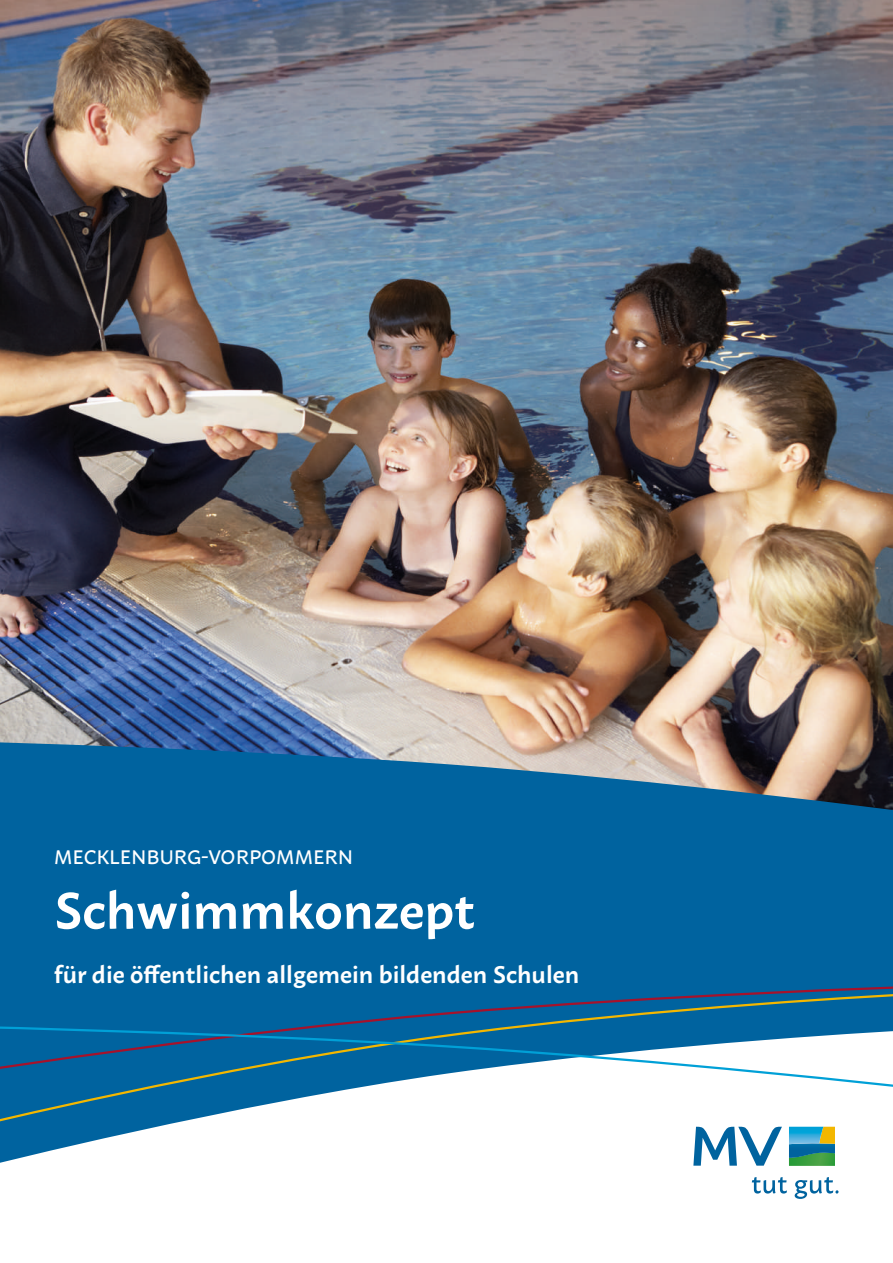
<style>
.page{position:relative;width:893px;height:1263px;background:#fff}
.page>*{position:absolute;margin:0;border:0;box-sizing:border-box;transform-origin:0 0}
.t1{font:600 51px "Macho";color:#fff}
.t2{font:600 24px "Macho";color:#fff}
.t3{font:500 19.5px "Macho";color:#fff}
</style>
<div class="page">
<img style="left:0;top:0;width:893px;height:742px">
<svg style="left:0;top:742px;width:893px;height:243px;background:#11689d"></svg>
<svg style="left:0;top:1129px;width:839px;height:68px"></svg>
<svg style="left:0;top:1089px;width:835px;height:40px"></svg>
<svg style="left:0;top:985px;width:893px;height:40px;background:#0b6197"></svg>
<svg style="left:0;top:1025px;width:893px;height:64px"></svg>
<svg style="left:752px;top:1177px;width:35px;height:16px"></svg>
<svg style="left:795px;top:1177px;width:43px;height:22px"></svg>
<svg style="left:693px;top:1127px;width:89px;height:39px"></svg>
<svg style="left:789px;top:1127px;width:47px;height:31px"></svg>
<p class="t3" style="left:54px;top:840px;width:301px">MECKLENBURG-VORPOMMERN</p>
<h1 class="t1" style="left:54px;top:865px;width:422px">Schwimmkonzept</h1>
<p class="t2" style="left:54px;top:953px;width:527px">für die öffentlichen allgemein bildenden Schulen</p>
</div>
